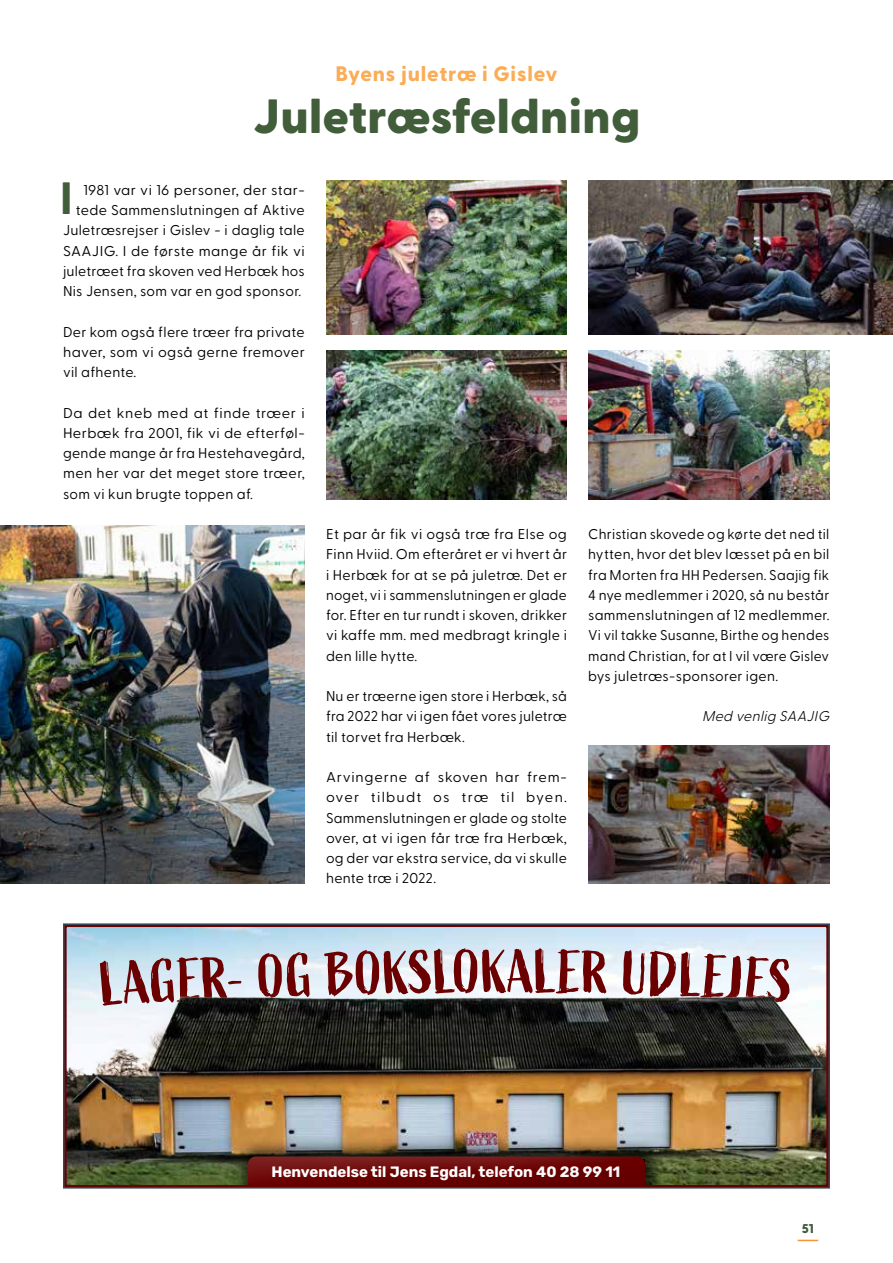
<style>
.page{position:relative;width:893px;height:1263px;background:#fff}
.page>*{position:absolute;margin:0;border:0;box-sizing:border-box;transform-origin:0 0}
.t1{font:60px "Active";color:#6a0000}
.t2{font:800 48px "Greycliff CF";letter-spacing:.01em;color:#415d3a}
.t3{font:800 45.3px "Greycliff CF";color:#415d3a;scale:.95 1}
.t4{font:800 21px "Greycliff CF";letter-spacing:.04em;color:#faac56}
.t5{font:700 15px "Rubik";color:#fff}
.t6{font:14.25px/20.2px "Greycliff CF";letter-spacing:.02em;color:#000;text-align:justify}
.t7{font:italic 300 14.25px "Greycliff CF";color:#000}
.t8{font:800 12.75px "Greycliff CF";color:#415d3a}
</style>
<div class="page">
<img style="left:588px;top:181px;width:305px;height:153px">
<img style="left:588px;top:745px;width:242px;height:138px">
<img style="left:588px;top:351px;width:242px;height:149px">
<img style="left:326px;top:181px;width:241px;height:153px">
<img style="left:326px;top:351px;width:241px;height:149px">
<img style="left:0;top:525px;width:305px;height:358px">
<div style="left:64px;top:925px;width:765px;height:263px;background:#000;opacity:.3"></div>
<div style="left:63px;top:923px;width:767px;height:265px;border:2px solid #334957"></div>
<svg style="left:798px;top:1240px;width:20px;height:1px"></svg>
<svg style="left:556px;top:948px;width:51px;height:46px"></svg>
<svg style="left:623px;top:950px;width:169px;height:54px"></svg>
<h3 class="t4" style="left:335px;top:57px;width:224px">Byens juletræ i Gislev</h3>
<h2 class="t2" style="left:253px;top:79px;width:389px">Juletræsfeldning</h2>
<h3 class="t3" style="left:60px;top:163px;width:15px">I</h3>
<p class="t6" style="left:63px;top:179px;width:243px;text-align:right">1981 var vi 16 personer, der star&shy;tede Sammenslutningen af Aktive Juletræsrejser i Gislev - i daglig tale SAAJIG. I de første mange år fik vi juletræet fra skoven ved Herbæk hos Nis Jensen, som var en god sponsor.</p>
<p class="t6" style="left:63px;top:320px;width:243px">Der kom også flere træer fra private haver, som vi også gerne fremover vil afhente.</p>
<p class="t6" style="left:63px;top:401px;width:243px">Da det kneb med at finde træer i Herbæk fra 2001, fik vi de efterføl&shy;gende mange år fra Hestehavegård, men her var det meget store træer, som vi kun brugte toppen af.</p>
<p class="t6" style="left:326px;top:523px;width:243px">Et par år fik vi også træ fra Else og Finn Hviid. Om efteråret er vi hvert år i Herbæk for at se på juletræ. Det er noget, vi i sammenslutningen er glade for. Efter en tur rundt i skoven, drikker vi kaffe mm. med medbragt kringle i den lille hytte.</p>
<p class="t6" style="left:326px;top:685px;width:242px">Nu er træerne igen store i Herbæk, så fra 2022 har vi igen fået vores juletræ til torvet fra Herbæk.</p>
<p class="t6" style="left:326px;top:766px;width:243px">Arvingerne af skoven har frem&shy;over tilbudt os træ til byen.<br>Sammenslutningen er glade og stolte over, at vi igen får træ fra Herbæk, og der var ekstra service, da vi skulle hente træ i 2022.</p>
<p class="t6" style="left:588px;top:523px;width:243px">Christian skovede og kørte det ned til hytten, hvor det blev læsset på en bil fra Morten fra HH Pedersen. Saajig fik 4 nye medlemmer i 2020, så nu består sammenslutningen af 12 medlemmer.<br>Vi vil takke Susanne, Birthe og hendes mand Christian, for at I vil være Gislev bys juletræs-sponsorer igen.</p>
<p class="t7" style="left:702px;top:706px;width:133px">Med venlig SAAJIG</p>
<h1 class="t1" style="left:99px;top:950px;width:130px;rotate:-3deg">LAGER</h1>
<h1 class="t1" style="left:226px;top:944px;width:129px;rotate:-2deg">-OGB</h1>
<h1 class="t1" style="left:355px;top:940px;width:103px;rotate:-1deg">OKSL</h1>
<h1 class="t1" style="left:454px;top:938px;width:106px">OKAL</h1>
<p class="t5" style="left:271px;top:1163px;width:350px">Henvendelse til Jens Egdal, telefon 40 28 99 11</p>
<p class="t8" style="left:802px;top:1219px;width:14px">51</p>
</div>
